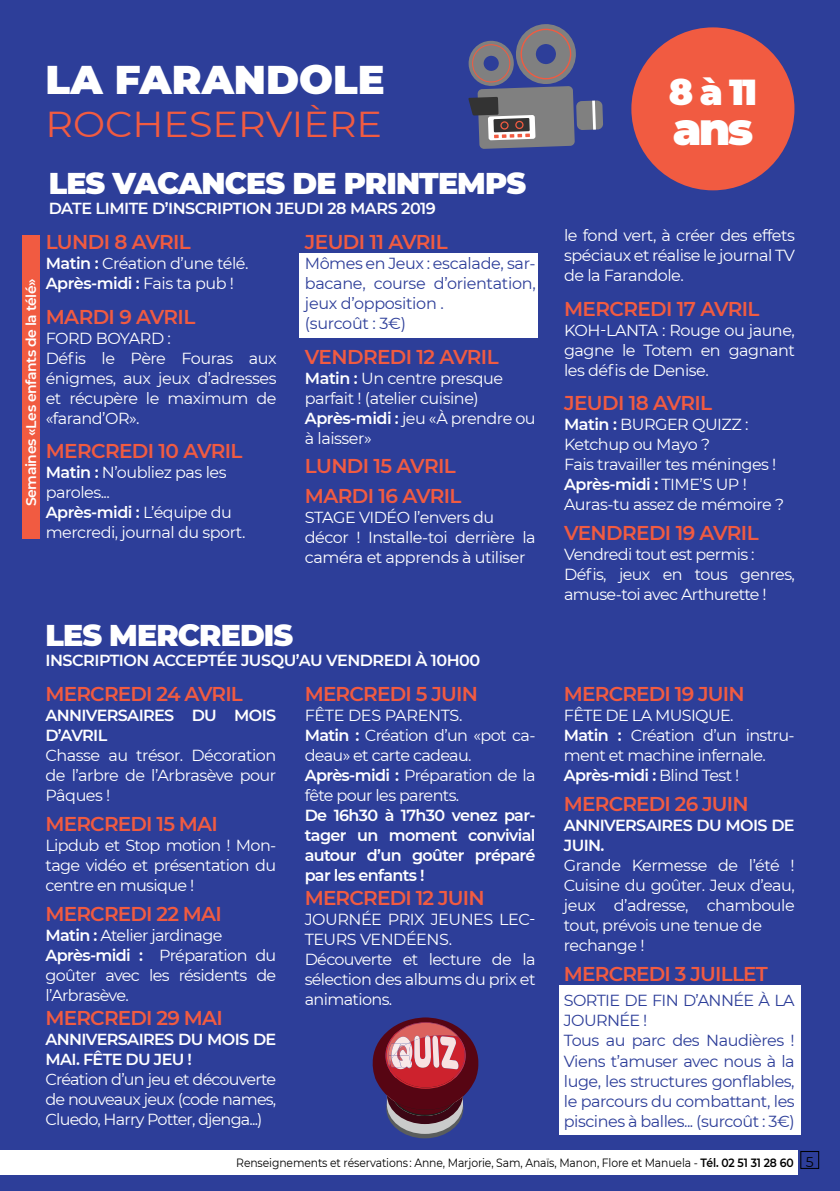
<style>
.page{position:relative;width:840px;height:1191px;background:#fff}
.page>*{position:absolute;margin:0;border:0;box-sizing:border-box;transform-origin:0 0}
.t1{font:900 45px "Montserrat";color:#fff}
.t2{font:900 40px "Montserrat";color:#fff}
.t3{font:36px "Montserrat";color:#f15b41;scale:1.06 1}
.t4{font:900 36px "Montserrat";color:#fff}
.t5{font:900 30px "Montserrat";letter-spacing:-.03em;color:#fff}
.t6{font:600 20px/29.6px "Montserrat";letter-spacing:-.04em;color:#f15b41}
.t7{font:16px/20px "Montserrat";letter-spacing:-.035em;color:#fff}
.t8{font:600 16px/20px "Montserrat";letter-spacing:-.04em;color:#fff}
.t9{font:16px/20px "Montserrat";letter-spacing:-.03em;color:#2d3e99}
.t10{font:600 14px "Montserrat";letter-spacing:-.03em;color:#fff}
.t11{font:14px "Montserrat";color:#000}
.t12{font:12px "Montserrat";letter-spacing:-.01em;color:#000;scale:.9 1}
.s1{font-weight:600}
</style>
<div class="page">
<div style="left:0;top:0;width:839px;height:1191px;background:#2d3e99"></div>
<div style="left:631px;top:27px;width:163px;height:163px;background:#f15b41;border-radius:50%"></div>
<div style="left:799px;top:1151px;width:19px;height:17px;border:1px solid #000"></div>
<svg style="left:468px;top:86px;width:134px;height:63px"></svg>
<div style="left:515px;top:24px;width:61px;height:60px;border:20px solid #808080;border-radius:50%"></div>
<div style="left:519px;top:28px;width:52px;height:52px;border:1px solid #f15b41;border-radius:50%"></div>
<div style="left:468px;top:40px;width:46px;height:46px;border:15px solid #808080;border-radius:50%"></div>
<div style="left:471px;top:44px;width:39px;height:39px;border:1px solid #f15b41;border-radius:50%"></div>
<div style="left:559px;top:985px;width:241px;height:150px;background:#fff"></div>
<div style="left:299px;top:253px;width:238px;height:85px;background:#fff"></div>
<div style="left:22px;top:235px;width:18px;height:304px;background:#f15b41"></div>
<svg style="left:372px;top:1017px;width:106px;height:121px"></svg>
<div style="left:0;top:1150px;width:797px;height:25px;background:#fff"></div>
<h2 class="t2" style="left:45px;top:50px;width:341px">LA FARANDOLE</h2>
<h3 class="t3" style="left:45px;top:100px;width:319px">ROCHESERVIÈRE</h3>
<p class="t10" style="left:21px;top:506px;width:230px;rotate:-90deg">Semaines «Les enfants de la télé»</p>
<h3 class="t5" style="left:49px;top:160px;width:478px">LES VACANCES DE PRINTEMPS</h3>
<p class="t8" style="left:49px;top:197px;width:388px">DATE LIMITE D’INSCRIPTION JEUDI 28 MARS 2019</p>
<p class="t6" style="left:46px;top:226px;width:147px">LUNDI 8 AVRIL</p>
<p class="t7" style="left:46px;top:253px;width:204px"><span class="s1">Matin :</span> Création d’une télé.<br><span class="s1">Après-midi :</span> Fais ta pub !</p>
<p class="t6" style="left:46px;top:301px;width:151px">MARDI 9 AVRIL</p>
<p class="t7" style="left:46px;top:327px;width:232px">FORD BOYARD :<br>Défis le Père Fouras aux énigmes, aux jeux d’adresses et récupère le maximum de «farand’OR».</p>
<p class="t6" style="left:46px;top:435px;width:198px">MERCREDI 10 AVRIL</p>
<p class="t7" style="left:46px;top:462px;width:201px"><span class="s1">Matin :</span> N’oubliez pas les paroles...<br><span class="s1">Après-midi :</span> L’équipe du mercredi, journal du sport.</p>
<p class="t6" style="left:305px;top:226px;width:144px">JEUDI 11 AVRIL</p>
<p class="t9" style="left:305px;top:253px;width:232px">Mômes en Jeux : escalade, sar&shy;bacane, course d’orientation, jeux d’opposition .<br>(surcoût : 3€)</p>
<p class="t6" style="left:305px;top:341px;width:195px">VENDREDI 12 AVRIL</p>
<p class="t7" style="left:305px;top:367px;width:232px"><span class="s1">Matin :</span> Un centre presque parfait ! (atelier cuisine)<br><span class="s1">Après-midi :</span> jeu «À prendre ou à laisser»</p>
<p class="t6" style="left:305px;top:450px;width:158px">LUNDI 15 AVRIL<br>MARDI 16 AVRIL</p>
<p class="t7" style="left:305px;top:507px;width:232px">STAGE VIDÉO l’envers du décor ! Installe-toi derrière la caméra et apprends à utiliser</p>
<h3 class="t5" style="left:45px;top:613px;width:249px">LES MERCREDIS</h3>
<p class="t8" style="left:45px;top:650px;width:436px">INSCRIPTION ACCEPTÉE JUSQU’AU VENDREDI À 10H00</p>
<p class="t6" style="left:45px;top:678px;width:199px">MERCREDI 24 AVRIL</p>
<p class="t8" style="left:45px;top:705px;width:232px">ANNIVERSAIRES DU MOIS<br>D’AVRIL</p>
<p class="t7" style="left:45px;top:745px;width:232px;text-align:justify">Chasse au trésor. Décoration de l’arbre de l’Arbrasève pour Pâques !</p>
<p class="t6" style="left:45px;top:808px;width:174px">MERCREDI 15 MAI</p>
<p class="t7" style="left:45px;top:835px;width:232px;text-align:justify">Lipdub et Stop motion ! Mon&shy;tage vidéo et présentation du centre en musique !</p>
<p class="t6" style="left:45px;top:898px;width:178px">MERCREDI 22 MAI</p>
<p class="t7" style="left:45px;top:924px;width:232px"><span class="s1">Matin :</span> Atelier jardinage<br><span class="s1">Après-midi :</span> Préparation du goûter avec les résidents de l’Arbrasève.</p>
<p class="t6" style="left:45px;top:1002px;width:179px">MERCREDI 29 MAI</p>
<p class="t8" style="left:45px;top:1028px;width:232px">ANNIVERSAIRES DU MOIS DE<br>MAI. FÊTE DU JEU !</p>
<p class="t7" style="left:45px;top:1068px;width:232px;text-align:justify">Création d’un jeu et découverte de nouveaux jeux (code names, Cluedo, Harry Potter, djenga...)</p>
<p class="t6" style="left:304px;top:678px;width:175px">MERCREDI 5 JUIN</p>
<p class="t7" style="left:304px;top:705px;width:232px">FÊTE DES PARENTS.<br><span class="s1">Matin :</span> Création d’un «pot ca&shy;deau» et carte cadeau.<br><span class="s1">Après-midi :</span> Préparation de la fête pour les parents.</p>
<p class="t8" style="left:304px;top:805px;width:232px;text-align:justify">De 16h30 à 17h30 venez par&shy;tager un moment convivial autour d’un goûter préparé par les enfants !</p>
<p class="t6" style="left:304px;top:882px;width:181px">MERCREDI 12 JUIN</p>
<p class="t7" style="left:304px;top:909px;width:232px">JOURNÉE PRIX JEUNES LEC-<br>TEURS VENDÉENS.<br>Découverte et lecture de la sélection des albums du prix et animations.</p>
<h3 class="t4" style="left:668px;top:65px;width:90px">8 à 11</h3>
<h1 class="t1" style="left:672px;top:95px;width:82px">ans</h1>
<p class="t7" style="left:564px;top:225px;width:232px;text-align:justify">le fond vert, à créer des effets spéciaux et réalise le journal TV de la Farandole.</p>
<p class="t6" style="left:564px;top:293px;width:197px">MERCREDI 17 AVRIL</p>
<p class="t7" style="left:564px;top:319px;width:232px;text-align:justify">KOH-LANTA : Rouge ou jaune, gagne le Totem en gagnant les défis de Denise.</p>
<p class="t6" style="left:564px;top:387px;width:150px">JEUDI 18 AVRIL</p>
<p class="t7" style="left:564px;top:414px;width:221px"><span class="s1">Matin :</span> BURGER QUIZZ :<br>Ketchup ou Mayo ?<br>Fais travailler tes méninges !<br><span class="s1">Après-midi :</span> TIME’S UP !<br>Auras-tu assez de mémoire ?</p>
<p class="t6" style="left:564px;top:517px;width:196px">VENDREDI 19 AVRIL</p>
<p class="t7" style="left:564px;top:544px;width:232px">Vendredi tout est permis :<br>Défis, jeux en tous genres, amuse-toi avec Arthurette !</p>
<p class="t6" style="left:563px;top:678px;width:182px">MERCREDI 19 JUIN</p>
<p class="t7" style="left:563px;top:705px;width:232px">FÊTE DE LA MUSIQUE.<br><span class="s1">Matin :</span> Création d’un instru&shy;ment et machine infernale.<br><span class="s1">Après-midi :</span> Blind Test !</p>
<p class="t6" style="left:563px;top:788px;width:186px">MERCREDI 26 JUIN</p>
<p class="t8" style="left:563px;top:814px;width:232px">ANNIVERSAIRES DU MOIS DE<br>JUIN.</p>
<p class="t7" style="left:563px;top:855px;width:232px">Grande Kermesse de l’été !<br>Cuisine du goûter. Jeux d’eau, jeux d’adresse, chamboule tout, prévois une tenue de rechange !</p>
<p class="t6" style="left:563px;top:958px;width:205px">MERCREDI 3 JUILLET</p>
<p class="t9" style="left:563px;top:990px;width:232px">SORTIE DE FIN D’ANNÉE À LA<br>JOURNÉE !<br>Tous au parc des Naudières !<br>Viens t’amuser avec nous à la luge, les structures gonflables, le parcours du combattant, les piscines à balles... (surcoût : 3€)</p>
<p class="t12" style="left:236px;top:1155px;width:620px">Renseignements et réservations : Anne, Marjorie, Sam, Anaïs, Manon, Flore et Manuela - <span class="s1">Tél. 02 51 31 28 60</span></p>
<p class="t11" style="left:805px;top:1152px;width:9px">5</p>
</div>
